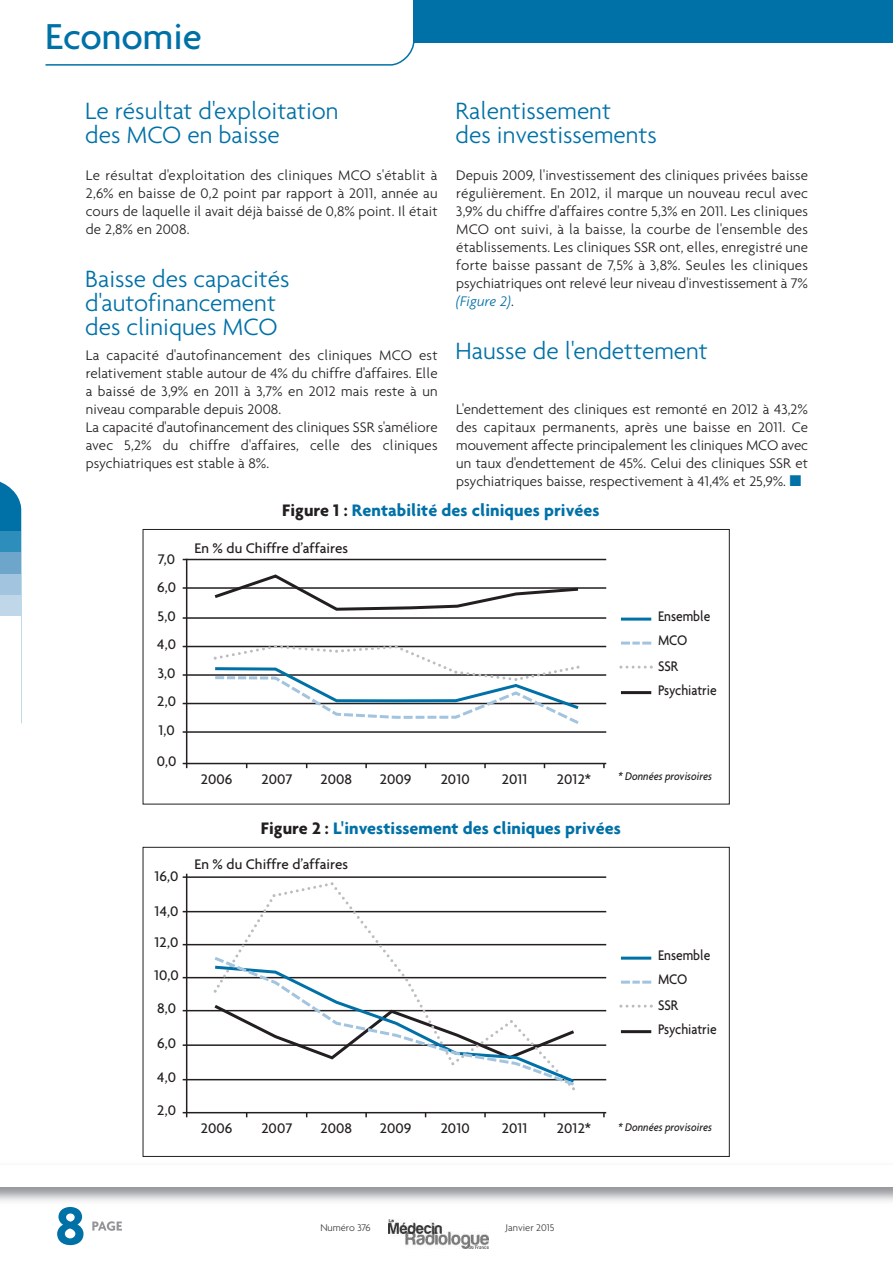
<style>
.page{position:relative;width:893px;height:1263px;background:#fff}
.page>*{position:absolute;margin:0;border:0;box-sizing:border-box;transform-origin:0 0}
.t1{font:700 57px "Agenda";color:#0071a7}
.t2{font:500 39px "Agenda";color:#0071a7}
.t3{font:300 25.5px/24px "Agenda";color:#0071a7}
.t4{font:700 18px "Agenda";letter-spacing:.005em;color:#0071a7}
.t5{font:300 15px/18px "Agenda";letter-spacing:.005em;color:#231f20;text-align:justify}
.t6{font:500 15px/28.5px "Agenda";letter-spacing:.005em;color:#231f20;text-align:justify}
.t7{font:500 15px "Agenda";letter-spacing:.005em;color:#231f20;scale:.9 1}
.t8{font:italic 500 12px "Agenda";color:#231f20;scale:.9 1}
.t9{font:300 10.5px "Agenda";color:#3e3e3f}
.s1{font-style:italic;color:#0071a7}
.s2{font-family:"Monotype Sorts";font-weight:400;color:#0071a7}
.s3{color:#231f20}
</style>
<div class="page">
<svg style="left:92px;top:1221px;width:30px;height:10px"></svg>
<img style="left:388px;top:1220px;width:101px;height:29px">
<svg style="left:0;top:481px;width:22px;height:242px"></svg>
<div style="left:0;top:531px;width:21px;height:213px;background:#2d8ebb"></div>
<div style="left:0;top:553px;width:21px;height:213px;background:#6ea6cb"></div>
<div style="left:0;top:574px;width:21px;height:213px;background:#a3c4de"></div>
<div style="left:0;top:595px;width:21px;height:213px;background:#c0d6e9"></div>
<div style="left:0;top:617px;width:21px;height:213px;background:#fff"></div>
<div style="left:143px;top:529px;width:586px;height:275px;border:1px solid #231f20"></div>
<hr style="left:183px;top:559px;width:423px;height:1px;background:#231f20">
<hr style="left:183px;top:587px;width:423px;height:2px;background:#231f20">
<hr style="left:183px;top:617px;width:423px;height:2px;background:#231f20">
<hr style="left:183px;top:646px;width:423px;height:1px;background:#231f20">
<hr style="left:183px;top:674px;width:423px;height:2px;background:#231f20">
<hr style="left:183px;top:703px;width:423px;height:1px;background:#231f20">
<hr style="left:183px;top:731px;width:423px;height:2px;background:#231f20">
<hr style="left:183px;top:763px;width:423px;height:1px;background:#231f20">
<hr style="left:186px;top:559px;width:1px;height:209px;background:#231f20">
<hr style="left:183px;top:876px;width:423px;height:2px;background:#231f20">
<hr style="left:183px;top:911px;width:423px;height:1px;background:#231f20">
<hr style="left:183px;top:944px;width:423px;height:1px;background:#231f20">
<hr style="left:183px;top:977px;width:423px;height:1px;background:#231f20">
<hr style="left:183px;top:1010px;width:423px;height:1px;background:#231f20">
<hr style="left:183px;top:1044px;width:423px;height:2px;background:#231f20">
<hr style="left:183px;top:1079px;width:423px;height:1px;background:#231f20">
<hr style="left:183px;top:1112px;width:423px;height:1px;background:#231f20">
<hr style="left:186px;top:874px;width:1px;height:243px;background:#231f20">
<svg style="left:211px;top:574px;width:370px;height:37px"></svg>
<svg style="left:212px;top:645px;width:370px;height:79px"></svg>
<svg style="left:211px;top:882px;width:366px;height:209px"></svg>
<hr style="left:621px;top:618px;width:30px;height:3px;background:#0071a7">
<hr style="left:621px;top:691px;width:30px;height:3px;background:#231f20">
<svg style="left:619px;top:666px;width:34px;height:3px"></svg>
<svg style="left:621px;top:642px;width:30px;height:3px"></svg>
<hr style="left:621px;top:957px;width:30px;height:3px;background:#0071a7">
<hr style="left:621px;top:1030px;width:30px;height:3px;background:#231f20">
<svg style="left:619px;top:1005px;width:34px;height:3px"></svg>
<svg style="left:621px;top:981px;width:30px;height:3px"></svg>
<svg style="left:45px;top:43px;width:370px;height:23px"></svg>
<div style="left:413px;top:0;width:480px;height:43px;background:#0071a7"></div>
<h2 class="t2" style="left:45px;top:13px;width:158px">Economie</h2>
<h3 class="t3" style="left:85px;top:98px;width:255px">Le résultat d'exploitation des MCO en baisse</h3>
<p class="t5" style="left:86px;top:166px;width:353px">Le résultat d'exploitation des cliniques MCO s'établit à 2,6% en baisse de 0,2 point par rapport à 2011, année au cours de laquelle il avait déjà baissé de 0,8% point. Il était de 2,8% en 2008.</p>
<h3 class="t3" style="left:85px;top:266px;width:206px">Baisse des capacités d'autofinancement des cliniques MCO</h3>
<p class="t5" style="left:86px;top:346px;width:353px;text-align:left">La capacité d'autofinancement des cliniques MCO est relativement stable autour de 4% du chiffre d'affaires. Elle a baissé de 3,9% en 2011 à 3,7% en 2012 mais reste à un niveau comparable depuis 2008.<br>La capacité d'autofinancement des cliniques SSR s'améliore avec 5,2% du chiffre d'affaires, celle des cliniques psychiatriques est stable à 8%.</p>
<h3 class="t3" style="left:456px;top:98px;width:203px">Ralentissement<br>des investissements</h3>
<p class="t5" style="left:456px;top:166px;width:353px">Depuis 2009, l'investissement des cliniques privées baisse régulièrement. En 2012, il marque un nouveau recul avec 3,9% du chiffre d'affaires contre 5,3% en 2011. Les cliniques MCO ont suivi, à la baisse, la courbe de l'ensemble des établissements. Les cliniques SSR ont, elles, enregistré une forte baisse passant de 7,5% à 3,8%. Seules les cliniques psychiatriques ont relevé leur niveau d'investissement à 7% <span class="s1">(Figure 2)</span>.</p>
<h3 class="t3" style="left:456px;top:338px;width:254px">Hausse de l'endettement</h3>
<p class="t5" style="left:456px;top:400px;width:353px">L'endettement des cliniques est remonté en 2012 à 43,2% des capitaux permanents, après une baisse en 2011. Ce mouvement affecte principalement les cliniques MCO avec un taux d'endettement de 45%. Celui des cliniques SSR et psychiatriques baisse, respectivement à 41,4% et 25,9%. <span class="s2">n</span></p>
<p class="t4" style="left:282px;top:499px;width:319px"><span class="s3">Figure 1 :</span> Rentabilité des cliniques privées</p>
<h1 class="t1" style="left:55px;top:1191px;width:32px">8</h1>
<p class="t6" style="left:158px;top:544px;width:19px">7,0</p>
<p class="t6" style="left:157px;top:573px;width:21px">6,0<br>5,0<br>4,0<br>3,0<br>2,0<br>1,0</p>
<p class="t6" style="left:157px;top:747px;width:21px">0,0</p>
<p class="t6" style="left:155px;top:862px;width:26px">16,0</p>
<p class="t6" style="left:155px;top:895px;width:25px;line-height:31.5px">14,0<br>12,0</p>
<p class="t6" style="left:154px;top:961px;width:26px">10,0</p>
<p class="t6" style="left:157px;top:994px;width:21px">8,0</p>
<p class="t6" style="left:157px;top:1028px;width:21px">6,0</p>
<p class="t6" style="left:157px;top:1063px;width:20px">4,0</p>
<p class="t6" style="left:157px;top:1096px;width:20px">2,0</p>
<p class="t6" style="left:194px;top:533px;width:155px">En % du Chiffre d’affaires</p>
<p class="t7" style="left:658px;top:607px;width:60px">Ensemble</p>
<p class="t7" style="left:658px;top:631px;width:34px">MCO</p>
<p class="t7" style="left:658px;top:657px;width:24px">SSR</p>
<p class="t7" style="left:658px;top:681px;width:67px">Psychiatrie</p>
<p class="t6" style="left:201px;top:765px;width:33px">2006</p>
<p class="t6" style="left:261px;top:765px;width:32px">2007</p>
<p class="t6" style="left:320px;top:765px;width:33px">2008</p>
<p class="t6" style="left:380px;top:765px;width:33px">2009</p>
<p class="t6" style="left:441px;top:765px;width:31px">2010</p>
<p class="t6" style="left:502px;top:765px;width:27px">2011</p>
<p class="t6" style="left:557px;top:765px;width:36px">2012*</p>
<p class="t8" style="left:618px;top:768px;width:106px">* Données provisoires</p>
<p class="t4" style="left:261px;top:817px;width:362px"><span class="s3">Figure 2 :</span> L'investissement des cliniques privées</p>
<p class="t6" style="left:194px;top:849px;width:155px">En % du Chiffre d’affaires</p>
<p class="t7" style="left:658px;top:946px;width:60px">Ensemble</p>
<p class="t7" style="left:658px;top:970px;width:34px">MCO</p>
<p class="t7" style="left:658px;top:996px;width:24px">SSR</p>
<p class="t7" style="left:658px;top:1020px;width:67px">Psychiatrie</p>
<p class="t6" style="left:201px;top:1114px;width:33px">2006</p>
<p class="t6" style="left:261px;top:1114px;width:32px">2007</p>
<p class="t6" style="left:320px;top:1114px;width:33px">2008</p>
<p class="t6" style="left:380px;top:1114px;width:33px">2009</p>
<p class="t6" style="left:441px;top:1114px;width:31px">2010</p>
<p class="t6" style="left:502px;top:1114px;width:27px">2011</p>
<p class="t6" style="left:557px;top:1114px;width:36px">2012*</p>
<p class="t8" style="left:618px;top:1119px;width:106px">* Données provisoires</p>
<p class="t9" style="left:320px;top:1222px;width:52px">Numéro 376</p>
<p class="t9" style="left:506px;top:1222px;width:50px">Janvier 2015</p>
</div>
